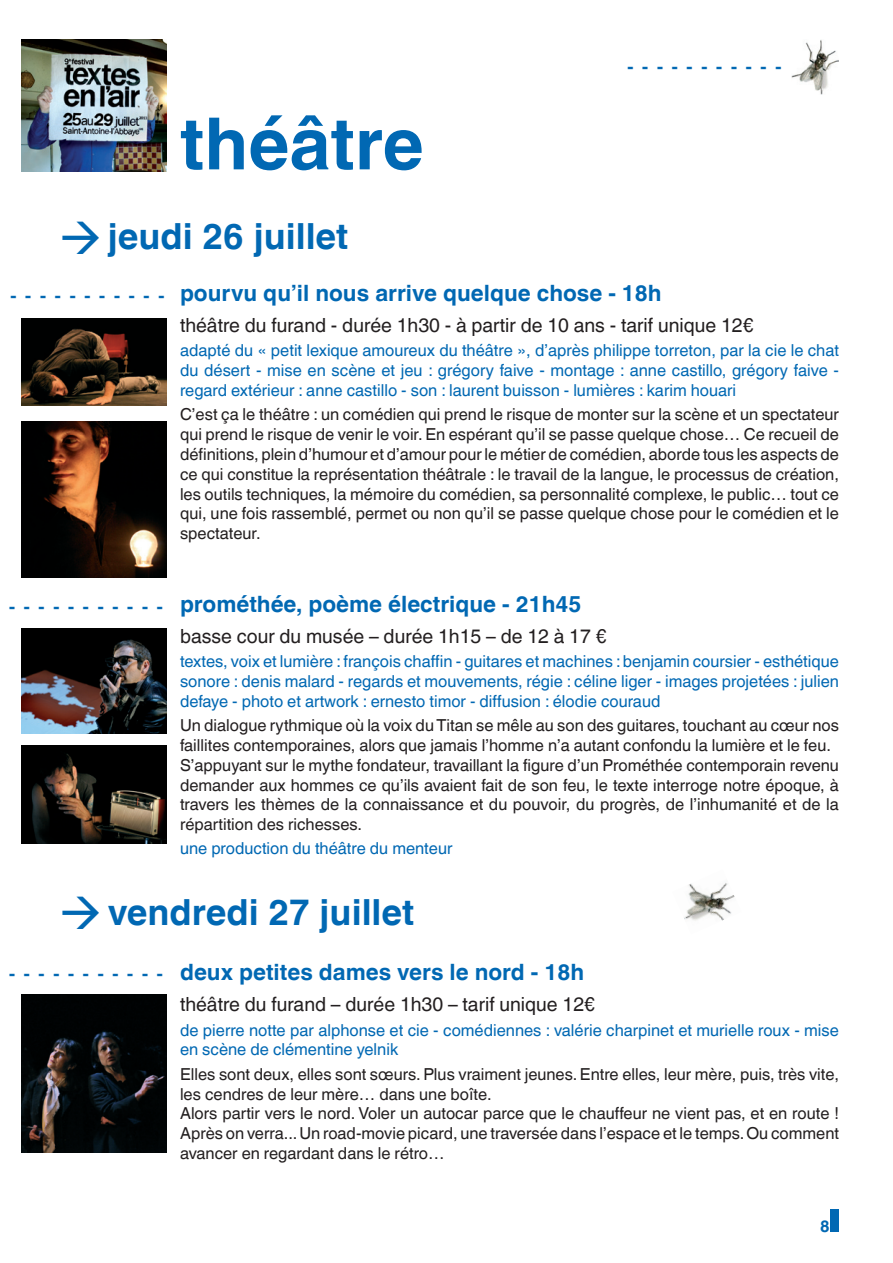
<style>
.page{position:relative;width:893px;height:1263px;background:#fff}
.page>*{position:absolute;margin:0;border:0;box-sizing:border-box;transform-origin:0 0}
.t1{font:700 72px "Helvetica World";color:#0168b3}
.t2{font:700 36px "Helvetica World";color:#0168b3}
.t3{font:700 22.5px "Helvetica World";color:#0168b3}
.t4{font:19.5px "Helvetica World";color:#231f20}
.t5{font:700 18px "Helvetica World";color:#0168b3}
.t6{font:16.5px/19.8px "Helvetica World";color:#231f20}
.t7{font:16.5px/19.8px "Helvetica World";color:#0168b3;text-align:justify}
.t8{font:700 16.5px "Helvetica World";color:#0168b3}
</style>
<div class="page">
<div style="left:830px;top:1209px;width:9px;height:23px;background:#0168b3"></div>
<img style="left:792px;top:40px;width:47px;height:55px">
<img style="left:21px;top:39px;width:145px;height:132px">
<img style="left:21px;top:318px;width:145px;height:87px">
<img style="left:21px;top:422px;width:145px;height:156px">
<img style="left:21px;top:628px;width:145px;height:106px">
<img style="left:21px;top:746px;width:145px;height:97px">
<img style="left:21px;top:995px;width:145px;height:157px">
<img style="left:684px;top:883px;width:51px;height:38px">
<h1 class="t1" style="left:180px;top:102px;width:245px">théâtre</h1>
<p class="t5" style="left:627px;top:56px;width:155px">- - - - - - - - - - -</p>
<h2 class="t2" style="left:59px;top:216px;width:291px">→jeudi 26 juillet</h2>
<h3 class="t3" style="left:180px;top:280px;width:483px">pourvu qu’il nous arrive quelque chose - 18h</h3>
<p class="t4" style="left:180px;top:314px;width:575px">théâtre du furand - durée 1h30 - à partir de 10 ans - tarif unique 12€</p>
<p class="t7" style="left:180px;top:341px;width:660px">adapté du « petit lexique amoureux du théâtre », d’après philippe torreton, par la cie le chat du désert - mise en scène et jeu : grégory faive - montage : anne castillo, grégory faive - regard extérieur : anne castillo - son : laurent buisson - lumières : karim houari</p>
<p class="t6" style="left:180px;top:405px;width:660px;text-align:justify">C’est ça le théâtre : un comédien qui prend le risque de monter sur la scène et un spectateur qui prend le risque de venir le voir. En espérant qu’il se passe quelque chose… Ce recueil de définitions, plein d’humour et d’amour pour le métier de comédien, aborde tous les aspects de ce qui constitue la représentation théâtrale : le travail de la langue, le processus de création, les outils techniques, la mémoire du comédien, sa personnalité complexe, le public… tout ce qui, une fois rassemblé, permet ou non qu’il se passe quelque chose pour le comédien et le spectateur.</p>
<p class="t5" style="left:10px;top:286px;width:155px">- - - - - - - - - - -</p>
<p class="t5" style="left:9px;top:596px;width:155px">- - - - - - - - - - -</p>
<h3 class="t3" style="left:180px;top:591px;width:403px">prométhée, poème électrique - 21h45</h3>
<p class="t4" style="left:180px;top:625px;width:428px">basse cour du musée – durée 1h15 – de 12 à 17 €</p>
<p class="t7" style="left:180px;top:652px;width:660px">textes, voix et lumière : françois chaffin - guitares et machines : benjamin coursier - esthétique sonore : denis malard - regards et mouvements, régie : céline liger - images projetées : julien defaye - photo et artwork : ernesto timor - diffusion : élodie couraud</p>
<p class="t6" style="left:180px;top:715px;width:660px">Un dialogue rythmique où la voix du Titan se mêle au son des guitares, touchant au cœur nos faillites contemporaines, alors que jamais l’homme n’a autant confondu la lumière et le feu.<br>S’appuyant sur le mythe fondateur, travaillant la figure d’un Prométhée contemporain revenu demander aux hommes ce qu’ils avaient fait de son feu, le texte interroge notre époque, à travers les thèmes de la connaissance et du pouvoir, du progrès, de l’inhumanité et de la répartition des richesses.</p>
<p class="t7" style="left:180px;top:839px;width:274px">une production du théâtre du menteur</p>
<h2 class="t2" style="left:59px;top:891px;width:357px">→vendredi 27 juillet</h2>
<p class="t5" style="left:9px;top:964px;width:155px">- - - - - - - - - - -</p>
<h3 class="t3" style="left:180px;top:959px;width:406px">deux petites dames vers le nord - 18h</h3>
<p class="t4" style="left:180px;top:993px;width:416px">théâtre du furand – durée 1h30 – tarif unique 12€</p>
<p class="t7" style="left:180px;top:1020px;width:660px">de pierre notte par alphonse et cie - comédiennes : valérie charpinet et murielle roux - mise en scène de clémentine yelnik</p>
<p class="t6" style="left:180px;top:1064px;width:660px">Elles sont deux, elles sont sœurs. Plus vraiment jeunes. Entre elles, leur mère, puis, très vite, les cendres de leur mère… dans une boîte.<br>Alors partir vers le nord. Voler un autocar parce que le chauffeur ne vient pas, et en route !<br>Après on verra... Un road-movie picard, une traversée dans l’espace et le temps. Ou comment avancer en regardant dans le rétro…</p>
<p class="t8" style="left:820px;top:1216px;width:11px">8</p>
</div>
